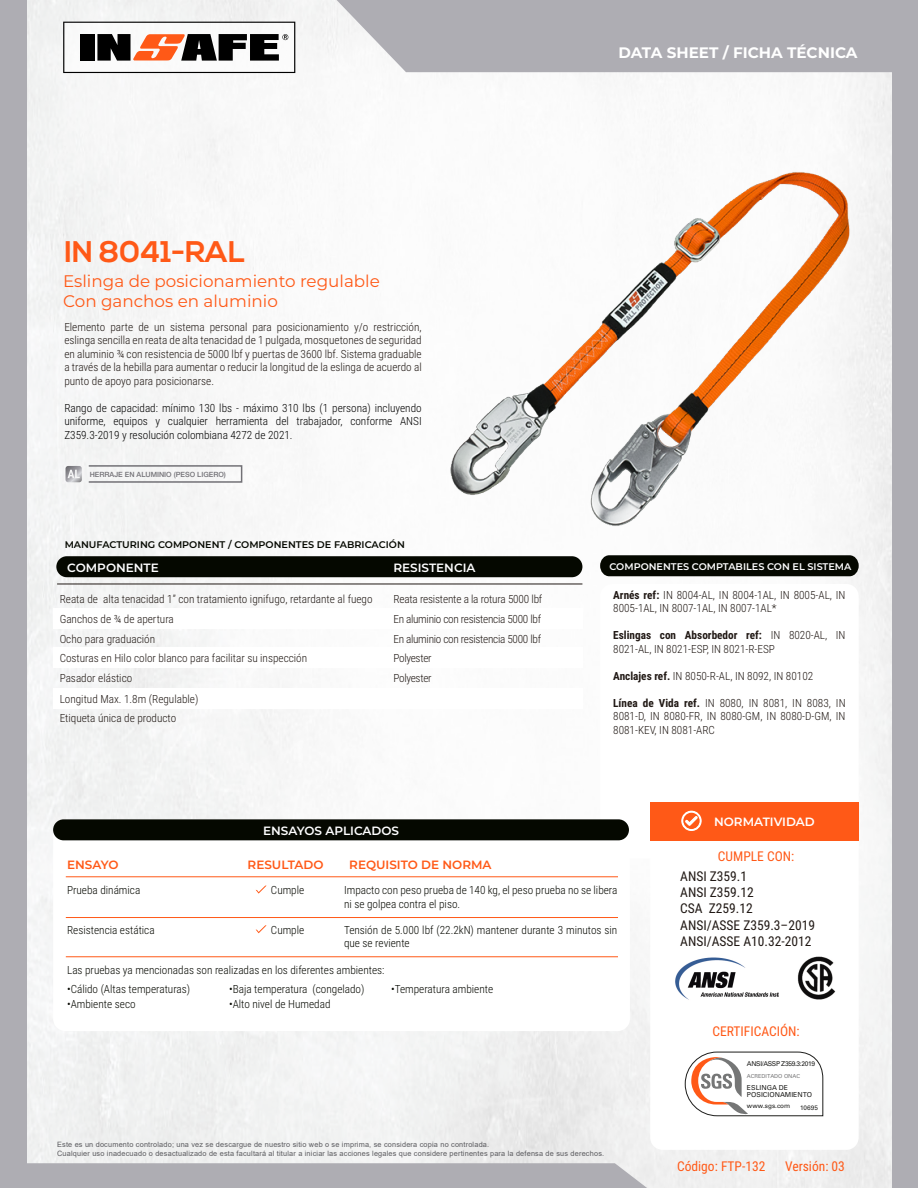
<style>
.page{position:relative;width:918px;height:1188px;background:#fff}
.page>*{position:absolute;margin:0;border:0;box-sizing:border-box;transform-origin:0 0}
.t1{font:700 29.85px "Nexa";color:#ff5917}
.t2{font:16.8px/20.1px "Montserrat";color:#ff5917}
.t3{font:700 15.15px "Montserrat";color:#fff}
.t4{font:13.5px/16.2px "Roboto Condensed";color:#211915}
.t5{font:13.5px "Roboto Condensed";color:#ff5917}
.t6{font:600 12px "Montserrat";color:#fff}
.t7{font:600 12px "Montserrat";color:#ff5917}
.t8{font:300 11.25px/13.5px "Roboto Condensed";color:#211915}
.t9{font:300 11.25px/13.5px "Roboto Condensed";color:#060800}
.t10{font:300 11.25px/13.5px "Roboto Condensed";color:#000;text-align:justify}
.t11{font:300 11.25px "Roboto Condensed";letter-spacing:-.025em;color:#211915}
.t12{font:600 9.6px "Montserrat";color:#050800}
.t13{font:600 9.6px "Montserrat";color:#fff}
.t14{font:7.35px/9px "Arial";letter-spacing:.025em;color:#5b5b5f}
.t15{font:500 7.2px "Helvetica Neue";color:#727176}
.t16{font:6.9px/7.2px "Univers";color:#1d1d1b}
.t17{font:6.6px "Univers";letter-spacing:-.05em;color:#1d1d1b}
.t18{font:6.45px "Univers";color:#1d1d1b}
.t19{font:5.4px "Univers";color:#787879}
.s1{font-weight:700}
</style>
<div class="page">
<img style="left:26px;top:0;width:866px;height:1188px">
<div style="left:600px;top:584px;width:259px;height:275px;background:#fff;border-radius:12px"></div>
<div style="left:53px;top:819px;width:577px;height:212px;background:#fff;border-radius:12px"></div>
<div style="left:336px;top:0;width:556px;height:72px;background:#aeadb3"></div>
<div style="left:26px;top:1163px;width:621px;height:25px;background:#aeadb3"></div>
<div style="left:600px;top:555px;width:259px;height:21px;background:#050800"></div>
<div style="left:53px;top:819px;width:576px;height:21px;background:#050800;border-radius:10px"></div>
<hr style="left:66px;top:876px;width:552px;height:1px;background:#ff5917">
<div style="left:56px;top:556px;width:526px;height:21px;background:#050800;border-radius:10px"></div>
<hr style="left:57px;top:584px;width:525px;height:1px;background:#211915">
<div style="left:53px;top:608px;width:529px;height:21px;background:#fff"></div>
<div style="left:53px;top:647px;width:529px;height:21px;background:#fff"></div>
<div style="left:53px;top:688px;width:529px;height:20px;background:#fff"></div>
<img style="left:441px;top:149px;width:412px;height:382px">
<div style="left:650px;top:804px;width:209px;height:346px;background:#fff;border-radius:12px"></div>
<div style="left:650px;top:802px;width:209px;height:38px;background:#ff5917"></div>
<svg style="left:681px;top:811px;width:21px;height:20px"></svg>
<img style="left:797px;top:957px;width:39px;height:42px">
<img style="left:675px;top:957px;width:103px;height:43px">
<svg style="left:685px;top:1052px;width:138px;height:64px"></svg>
<hr style="left:66px;top:917px;width:552px;height:1px;background:#ff5917">
<svg style="left:256px;top:886px;width:10px;height:8px"></svg>
<hr style="left:66px;top:956px;width:552px;height:1px;background:#ff5917">
<svg style="left:256px;top:925px;width:11px;height:8px"></svg>
<svg style="left:63px;top:22px;width:232px;height:51px"></svg>
<div style="left:0;top:0;width:26px;height:1188px;background:#aeadb3"></div>
<div style="left:892px;top:0;width:26px;height:1188px;background:#aeadb3"></div>
<svg style="left:66px;top:466px;width:16px;height:16px"></svg>
<div style="left:88px;top:465px;width:154px;height:18px;border:2px solid #727176"></div>
<h3 class="t3" style="left:618px;top:42px;width:241px">DATA SHEET / FICHA TÉCNICA</h3>
<h1 class="t1" style="left:64px;top:235px;width:183px">IN 8041-RAL</h1>
<h2 class="t2" style="left:63px;top:271px;width:318px">Eslinga de posicionamiento regulable<br>Con ganchos en aluminio</h2>
<p class="t8" style="left:64px;top:320px;width:359px;text-align:justify">Elemento parte de un sistema personal para posicionamiento y/o restricción, eslinga sencilla en reata de alta tenacidad de 1 pulgada, mosquetones de seguridad en aluminio ¾ con resistencia de 5000 lbf y puertas de 3600 lbf. Sistema graduable a través de la hebilla para aumentar o reducir la longitud de la eslinga de acuerdo al punto de apoyo para posicionarse.</p>
<p class="t10" style="left:64px;top:401px;width:359px">Rango de capacidad: mínimo 130 lbs - máximo 310 lbs (1 persona) incluyendo uniforme, equipos y cualquier herramienta del trabajador, conforme ANSI Z359.3-2019 y resolución colombiana 4272 de 2021.</p>
<p class="t15" style="left:90px;top:470px;width:138px">HERRAJE EN ALUMINIO (PESO LIGERO)</p>
<p class="t12" style="left:65px;top:538px;width:342px">MANUFACTURING COMPONENT / COMPONENTES DE FABRICACIÓN</p>
<p class="t6" style="left:67px;top:559px;width:93px">COMPONENTE</p>
<p class="t6" style="left:393px;top:559px;width:84px">RESISTENCIA</p>
<p class="t8" style="left:60px;top:592px;width:314px">Reata de alta tenacidad 1” con tratamiento ignifugo, retardante al fuego</p>
<p class="t8" style="left:393px;top:592px;width:150px">Reata resistente a la rotura 5000 lbf</p>
<p class="t8" style="left:60px;top:612px;width:116px">Ganchos de ¾ de apertura</p>
<p class="t11" style="left:393px;top:611px;width:149px">En aluminio con resistencia 5000 lbf</p>
<p class="t8" style="left:60px;top:631px;width:97px">Ocho para graduación</p>
<p class="t11" style="left:393px;top:631px;width:149px">En aluminio con resistencia 5000 lbf</p>
<p class="t8" style="left:60px;top:651px;width:249px">Costuras en Hilo color blanco para facilitar su inspección</p>
<p class="t11" style="left:393px;top:650px;width:40px">Polyester</p>
<p class="t8" style="left:60px;top:667px;width:140px;line-height:21px">Pasador elástico<br>Longitud Max. 1.8m (Regulable)</p>
<p class="t11" style="left:393px;top:671px;width:40px">Polyester</p>
<p class="t8" style="left:60px;top:711px;width:118px">Etiqueta única de producto</p>
<p class="t13" style="left:609px;top:560px;width:243px">COMPONENTES COMPTABILES CON EL SISTEMA</p>
<p class="t8" style="left:613px;top:588px;width:234px"><span class="s1">Arnés ref:</span> IN 8004-AL, IN 8004-1AL, IN 8005-AL, IN<br>8005-1AL, IN 8007-1AL, IN 8007-1AL*</p>
<p class="t8" style="left:613px;top:628px;width:234px"><span class="s1">Eslingas con Absorbedor ref:</span> IN 8020-AL, IN<br>8021-AL, IN 8021-ESP, IN 8021-R-ESP</p>
<p class="t8" style="left:613px;top:669px;width:202px"><span class="s1">Anclajes ref.</span> IN 8050-R-AL, IN 8092, IN 80102</p>
<p class="t8" style="left:613px;top:696px;width:234px;text-align:justify"><span class="s1">Línea de Vida ref.</span> IN 8080, IN 8081, IN 8083, IN 8081-D, IN 8080-FR, IN 8080-GM, IN 8080-D-GM, IN 8081-KEV, IN 8081-ARC</p>
<p class="t6" style="left:263px;top:823px;width:138px">ENSAYOS APLICADOS</p>
<p class="t7" style="left:67px;top:856px;width:53px">ENSAYO</p>
<p class="t7" style="left:248px;top:856px;width:78px">RESULTADO</p>
<p class="t7" style="left:349px;top:856px;width:144px">REQUISITO DE NORMA</p>
<p class="t9" style="left:67px;top:883px;width:75px">Prueba dinámica</p>
<p class="t9" style="left:271px;top:883px;width:35px">Cumple</p>
<p class="t9" style="left:344px;top:883px;width:275px">Impacto con peso prueba de 140 kg, el peso prueba no se libera ni se golpea contra el piso.</p>
<p class="t9" style="left:67px;top:923px;width:89px">Resistencia estática</p>
<p class="t9" style="left:271px;top:923px;width:35px">Cumple</p>
<p class="t9" style="left:344px;top:923px;width:275px">Tensión de 5.000 lbf (22.2kN) mantener durante 3 minutos sin que se reviente</p>
<p class="t9" style="left:67px;top:962px;width:319px">Las pruebas ya mencionadas son realizadas en los diferentes ambientes:</p>
<p class="t9" style="left:67px;top:981px;width:125px">•Cálido (Altas temperaturas)</p>
<p class="t9" style="left:229px;top:981px;width:137px">•Baja temperatura (congelado)</p>
<p class="t9" style="left:391px;top:981px;width:104px">•Temperatura ambiente</p>
<p class="t9" style="left:67px;top:996px;width:70px">•Ambiente seco</p>
<p class="t9" style="left:229px;top:996px;width:103px">•Alto nivel de Humedad</p>
<p class="t14" style="left:57px;top:1139px;width:549px">Este es un documento controlado; una vez se descargue de nuestro sitio web o se imprima, se considera copia no controlada.<br>Cualquier uso inadecuado o desactualizado de esta facultará al titular a iniciar las acciones legales que considere pertinentes para la defensa de sus derechos.</p>
<p class="t6" style="left:714px;top:813px;width:102px">NORMATIVIDAD</p>
<p class="t5" style="left:718px;top:847px;width:78px">CUMPLE CON:</p>
<p class="t4" style="left:680px;top:868px;width:136px">ANSI Z359.1<br>ANSI Z359.12<br>CSA Z259.12<br>ANSI/ASSE Z359.3–2019<br>ANSI/ASSE A10.32-2012</p>
<p class="t5" style="left:713px;top:1022px;width:89px">CERTIFICACIÓN:</p>
<p class="t17" style="left:747px;top:1060px;width:70px">ANSI/ASSP Z359.3:2019</p>
<p class="t16" style="left:747px;top:1084px;width:67px">ESLINGA DE<br>POSICIONAMIENTO</p>
<p class="t18" style="left:800px;top:1104px;width:19px">10695</p>
<p class="t19" style="left:747px;top:1073px;width:55px">ACREDITADO ONAC</p>
<p class="t18" style="left:747px;top:1102px;width:45px">www.sgs.com</p>
<p class="t5" style="left:677px;top:1156px;width:90px">Código: FTP-132</p>
<p class="t5" style="left:785px;top:1156px;width:61px">Versión: 03</p>
</div>
